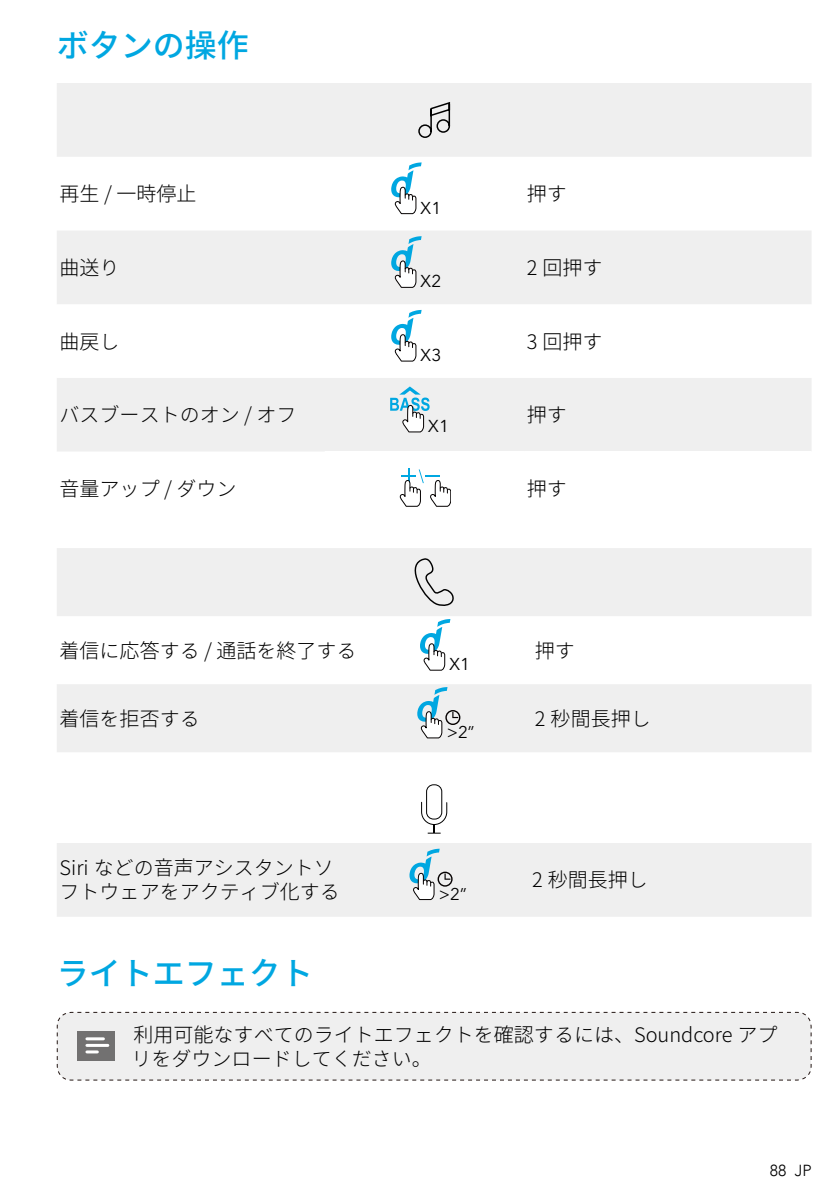
<style>
.page{position:relative;width:840px;height:1191px;background:#fff}
.page>*{position:absolute;margin:0;border:0;box-sizing:border-box;transform-origin:0 0}
.Primary_title{font:500 32px "Noto Sans JP";color:#00a7e1}
.primary_text{font:300 20px/24px "Noto Sans JP";color:#000}
.警示语{font:300 20px/24px "Noto Sans JP";color:#000}
.t1{font:17.2px "Avenir Next";color:#000}
.t2{font:17px "Avenir Next";color:#000}
.t3{font:300 16px "Avenir";color:#000}
</style>
<div class="page">
<svg style="left:57px;top:83px;width:754px;height:368px;fill:#efefef"></svg>
<svg style="left:417px;top:101px;width:34px;height:38px"></svg>
<svg style="left:391px;top:162px;width:30px;height:52px"></svg>
<svg style="left:391px;top:236px;width:30px;height:52px"></svg>
<svg style="left:391px;top:310px;width:30px;height:52px"></svg>
<svg style="left:390px;top:386px;width:39px;height:47px"></svg>
<svg style="left:399px;top:469px;width:51px;height:38px"></svg>
<svg style="left:57px;top:548px;width:754px;height:204px;fill:#efefef"></svg>
<svg style="left:413px;top:556px;width:42px;height:52px"></svg>
<svg style="left:419px;top:619px;width:31px;height:52px"></svg>
<svg style="left:417px;top:687px;width:43px;height:52px"></svg>
<div style="left:57px;top:843px;width:754px;height:73px;background:#efefef"></div>
<div style="left:426px;top:784px;width:16px;height:35px;border:1px solid #000;border-radius:7px"></div>
<svg style="left:421px;top:801px;width:26px;height:32px"></svg>
<svg style="left:409px;top:848px;width:43px;height:52px"></svg>
<div style="left:56px;top:1011px;width:755px;height:70px;background:#efefef"></div>
<div style="left:78px;top:1031px;width:37px;height:29px;background:#727171"></div>
<hr style="left:87px;top:1037px;width:16px;height:3px;background:#fff">
<hr style="left:87px;top:1044px;width:21px;height:3px;background:#fff">
<svg style="left:87px;top:1050px;width:10px;height:3px"></svg>
<p class="Primary_title" style="left:57px;top:27px;width:193px">ボタンの操作</p>
<p class="primary_text" style="left:60px;top:182px;width:138px">再生 / 一時停止</p>
<p class="t1" style="left:420px;top:193px;width:23px">X1</p>
<p class="primary_text" style="left:526px;top:182px;width:41px">押す</p>
<p class="primary_text" style="left:60px;top:256px;width:62px">曲送り</p>
<p class="t1" style="left:420px;top:267px;width:23px">X2</p>
<p class="primary_text" style="left:526px;top:256px;width:77px">2 回押す</p>
<p class="primary_text" style="left:60px;top:330px;width:62px">曲戻し</p>
<p class="t1" style="left:420px;top:340px;width:23px">X3</p>
<p class="primary_text" style="left:526px;top:330px;width:77px">3 回押す</p>
<p class="primary_text" style="left:60px;top:403px;width:238px">バスブーストのオン / オフ</p>
<p class="t1" style="left:427px;top:411px;width:23px">X1</p>
<p class="primary_text" style="left:526px;top:403px;width:41px">押す</p>
<p class="primary_text" style="left:60px;top:477px;width:178px">音量アップ / ダウン</p>
<p class="primary_text" style="left:526px;top:477px;width:41px">押す</p>
<p class="primary_text" style="left:60px;top:639px;width:298px">着信に応答する / 通話を終了する</p>
<p class="primary_text" style="left:60px;top:707px;width:142px">着信を拒否する</p>
<p class="primary_text" style="left:60px;top:856px;width:281px">Siri などの音声アシスタントソフトウェアをアクティブ化する</p>
<p class="t1" style="left:449px;top:649px;width:23px">X1</p>
<p class="t2" style="left:446px;top:718px;width:29px">&gt;2”</p>
<p class="t2" style="left:439px;top:879px;width:29px">&gt;2”</p>
<p class="primary_text" style="left:534px;top:639px;width:41px">押す</p>
<p class="primary_text" style="left:534px;top:707px;width:117px">2 秒間長押し</p>
<p class="primary_text" style="left:531px;top:868px;width:117px">2 秒間長押し</p>
<p class="Primary_title" style="left:57px;top:954px;width:257px">ライトエフェクト</p>
<p class="警示语" style="left:131px;top:1023px;width:647px">利用可能なすべてのライトエフェクトを確認するには、Soundcore アプリをダウンロードしてください。</p>
<p class="t3" style="left:769px;top:1161px;width:43px">88 JP</p>
</div>
